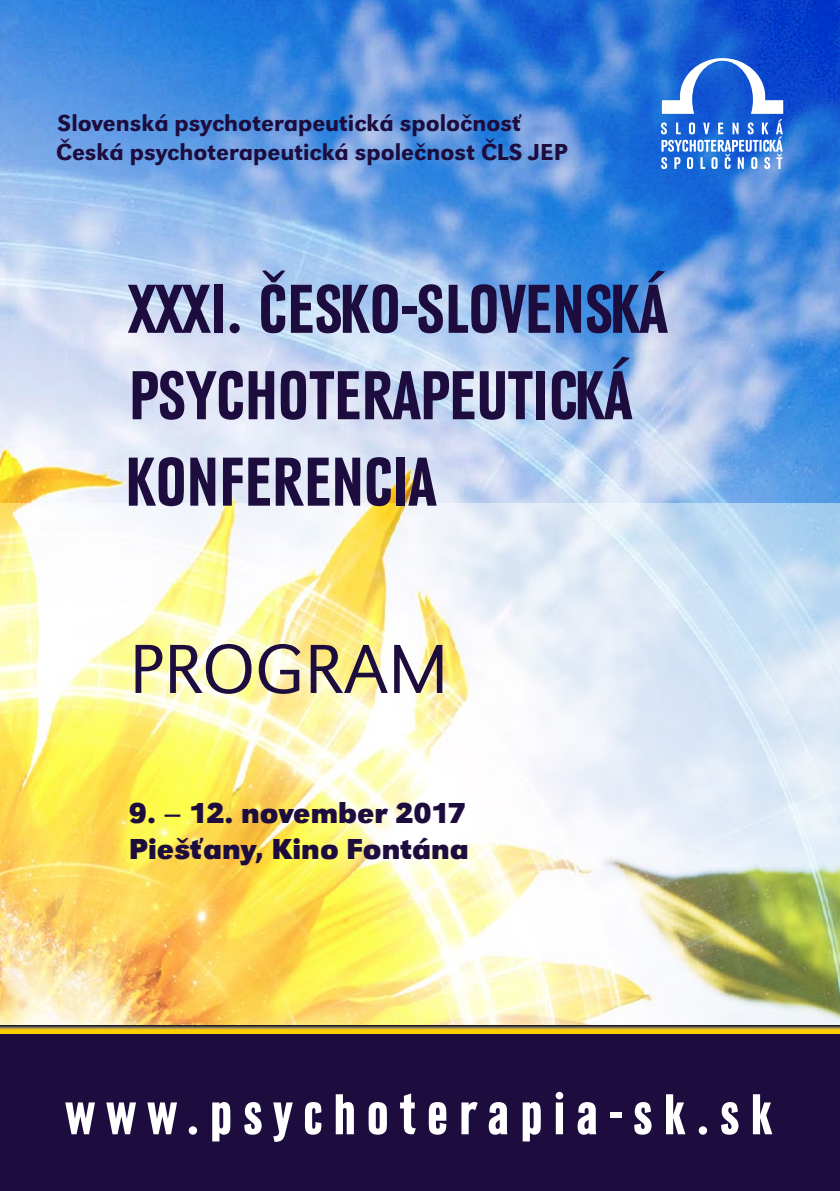
<style>
.page{position:relative;width:840px;height:1191px;background:#fff}
.page>*{position:absolute;margin:0;border:0;box-sizing:border-box;transform-origin:0 0}
.t1{font:700 condensed 72px/86.4px "URW Grotesk TOT";color:#1d0d3e}
.t2{font:300 72px "URW Grotesk TOT";color:#1d0d3e}
.t3{font:700 condensed 60px "URW Grotesk TOT";letter-spacing:.175em;color:#fff}
.t4{font:700 30px/36px "URW Grotesk TOT";color:#1d0d3e}
.t5{font:500 24px/28.8px "URW Grotesk TOT";color:#1d0d3e}
</style>
<div class="page">
<img style="left:0;top:503px;width:839px;height:522px">
<div style="left:0;top:1033px;width:839px;height:158px;background:#1d0d3e"></div>
<svg style="left:0;top:0;width:839px;height:503px;background:#80ade6"></svg>
<svg style="left:660px;top:58px;width:122px;height:111px"></svg>
<svg style="left:0;top:1025px;width:839px;height:8px;background:#b19521"></svg>
<p class="t5" style="left:56px;top:109px;width:512px">Slovenská psychoterapeutická spoločnosť<br>Česká psychoterapeutická společnost ČLS JEP</p>
<h1 class="t1" style="left:129px;top:267px;width:539px">XXXI. ČESKO‑SLOVENSKÁ<br>PSYCHOTERAPEUTICKÁ<br>KONFERENCIA</h1>
<h1 class="t2" style="left:129px;top:628px;width:321px">PROGRAM</h1>
<p class="t4" style="left:129px;top:794px;width:341px">9. – 12. november 2017<br>Piešťany, Kino Fontána</p>
<h2 class="t3" style="left:65px;top:1082px;width:708px">www.psychoterapia-sk.sk</h2>
</div>
